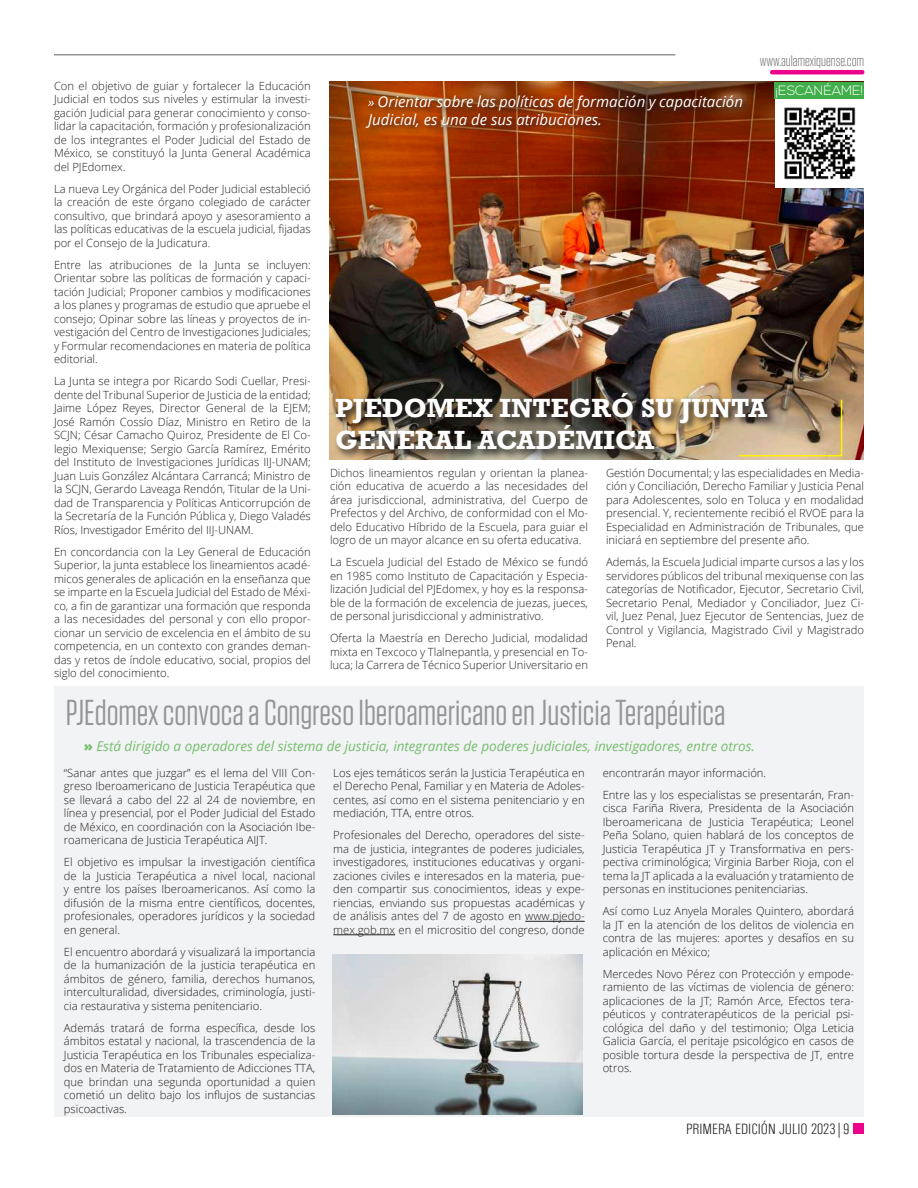
<style>
.page{position:relative;width:918px;height:1188px;background:#fff}
.page>*{position:absolute;margin:0;border:0;box-sizing:border-box;transform-origin:0 0}
.t1{font:36px "Tungsten";color:#939598}
.t2{font:700 27px/32.4px "Rockwell";color:#fff}
.t3{font:italic 15px/18px "Open Sans";color:#fff}
.t4{font:300 condensed 15px "Univers";color:#231f20}
.t5{font:300 15px "Tungsten";color:#636366}
.t6{font:italic 13.5px "Open Sans";color:#76bd6f}
.t7{font:300 13.5px "Nexa";color:#fff}
.t8{font:300 11.25px/13.5px "Open Sans";color:#231f20;text-align:justify}
.s1{font-size:13.5px}
.s2{font-weight:800;font-style:normal}
</style>
<div class="page">
<hr style="left:772px;top:70px;width:90px;height:4px;background:#ed028c">
<hr style="left:54px;top:54px;width:621px;height:2px;background:#939598">
<div style="left:853px;top:1124px;width:11px;height:10px;background:#ed028c"></div>
<img style="left:329px;top:81px;width:535px;height:378px">
<img style="left:333px;top:390px;width:445px;height:70px">
<svg style="left:737px;top:398px;width:106px;height:59px;background:#af9875"></svg>
<svg style="left:362px;top:92px;width:390px;height:45px;background:#83320a"></svg>
<img style="left:775px;top:99px;width:88px;height:88px">
<div style="left:775px;top:82px;width:89px;height:16px;background:#40ae49"></div>
<div style="left:54px;top:686px;width:810px;height:431px;background:#f2f3f4"></div>
<hr style="left:525px;top:921px;width:60px;height:1px;background:#231f20">
<hr style="left:333px;top:935px;width:62px;height:1px;background:#231f20">
<img style="left:333px;top:955px;width:250px;height:160px">
<p class="t8" style="left:54px;top:79px;width:258px">Con el objetivo de guiar y fortalecer la Educación Judicial en todos sus niveles y estimular la investi&shy;gación Judicial para generar conocimiento y conso&shy;lidar la capacitación, formación y profesionalización de los integrantes el Poder Judicial del Estado de México, se constituyó la Junta General Académica del PJEdomex.</p>
<p class="t8" style="left:54px;top:182px;width:258px">La nueva Ley Orgánica del Poder Judicial estableció la creación de este órgano colegiado de carácter consultivo, que brindará apoyo y asesoramiento a las políticas educativas de la escuela judicial, fijadas por el Consejo de la Judicatura.</p>
<p class="t8" style="left:54px;top:258px;width:258px">Entre las atribuciones de la Junta se incluyen:<br>Orientar sobre las políticas de formación y capaci&shy;tación Judicial; Proponer cambios y modificaciones a los planes y programas de estudio que apruebe el consejo; Opinar sobre las líneas y proyectos de in&shy;vestigación del Centro de Investigaciones Judiciales; y Formular recomendaciones en materia de política editorial.</p>
<p class="t8" style="left:54px;top:374px;width:258px">La Junta se integra por Ricardo Sodi Cuellar, Presi&shy;dente del Tribunal Superior de Justicia de la entidad; Jaime López Reyes, Director General de la EJEM; José Ramón Cossío Díaz, Ministro en Retiro de la SCJN; César Camacho Quiroz, Presidente de El Co&shy;legio Mexiquense; Sergio García Ramírez, Emérito del Instituto de Investigaciones Jurídicas IIJ-UNAM; Juan Luis González Alcántara Carrancá; Ministro de la SCJN, Gerardo Laveaga Rendón, Titular de la Uni&shy;dad de Transparencia y Políticas Anticorrupción de la Secretaría de la Función Pública y, Diego Valadés Ríos, Investigador Emérito del IIJ-UNAM.</p>
<p class="t8" style="left:54px;top:545px;width:258px">En concordancia con la Ley General de Educación Superior, la junta establece los lineamientos acadé&shy;micos generales de aplicación en la enseñanza que se imparte en la Escuela Judicial del Estado de Méxi&shy;co, a fin de garantizar una formación que responda a las necesidades del personal y con ello propor&shy;cionar un servicio de excelencia en el ámbito de su competencia, en un contexto con grandes deman&shy;das y retos de índole educativo, social, propios del siglo del conocimiento.</p>
<h3 class="t3" style="left:368px;top:92px;width:376px"><span class="s1">»</span> Orientar sobre las políticas de formación y capacitación<br>Judicial, es una de sus atribuciones.</h3>
<h3 class="t5" style="left:760px;top:54px;width:106px">www.aulamexiquense.com</h3>
<p class="t7" style="left:776px;top:83px;width:89px">¡ESCANÉAME!</p>
<h2 class="t2" style="left:335px;top:392px;width:434px">PJEDOMEX INTEGRÓ SU JUNTA<br>GENERAL ACADÉMICA</h2>
<p class="t8" style="left:330px;top:466px;width:260px">Dichos lineamientos regulan y orientan la planea&shy;ción educativa de acuerdo a las necesidades del área jurisdiccional, administrativa, del Cuerpo de Prefectos y del Archivo, de conformidad con el Mo&shy;delo Educativo Híbrido de la Escuela, para guiar el logro de un mayor alcance en su oferta educativa.</p>
<p class="t8" style="left:330px;top:555px;width:260px">La Escuela Judicial del Estado de México se fundó en 1985 como Instituto de Capacitación y Especia&shy;lización Judicial del PJEdomex, y hoy es la responsa&shy;ble de la formación de excelencia de juezas, jueces, de personal jurisdiccional y administrativo.</p>
<p class="t8" style="left:330px;top:631px;width:260px">Oferta la Maestría en Derecho Judicial, modalidad mixta en Texcoco y Tlalnepantla, y presencial en To&shy;luca; la Carrera de Técnico Superior Universitario en</p>
<p class="t8" style="left:606px;top:466px;width:260px">Gestión Documental; y las especialidades en Media&shy;ción y Conciliación, Derecho Familiar y Justicia Penal para Adolescentes, solo en Toluca y en modalidad presencial. Y, recientemente recibió el RVOE para la Especialidad en Administración de Tribunales, que iniciará en septiembre del presente año.</p>
<p class="t8" style="left:606px;top:555px;width:260px">Además, la Escuela Judicial imparte cursos a las y los servidores públicos del tribunal mexiquense con las categorías de Notificador, Ejecutor, Secretario Civil, Secretario Penal, Mediador y Conciliador, Juez Ci&shy;vil, Juez Penal, Juez Ejecutor de Sentencias, Juez de Control y Vigilancia, Magistrado Civil y Magistrado Penal.</p>
<h1 class="t1" style="left:66px;top:694px;width:661px">PJEdomex convoca a Congreso Iberoamericano en Justicia Terapéutica</h1>
<p class="t6" style="left:84px;top:737px;width:673px"><span class="s2">»</span> Está dirigido a operadores del sistema de justicia, integrantes de poderes judiciales, investigadores, entre otros.</p>
<p class="t8" style="left:64px;top:766px;width:253px">“Sanar antes que juzgar” es el lema del VIII Con&shy;greso Iberoamericano de Justicia Terapéutica que se llevará a cabo del 22 al 24 de noviembre, en línea y presencial, por el Poder Judicial del Estado de México, en coordinación con la Asociación Ibe&shy;roamericana de Justicia Terapéutica AIJT.</p>
<p class="t8" style="left:64px;top:855px;width:253px">El objetivo es impulsar la investigación científica de la Justicia Terapéutica a nivel local, nacional y entre los países Iberoamericanos. Así como la difusión de la misma entre científicos, docentes, profesionales, operadores jurídicos y la sociedad en general.</p>
<p class="t8" style="left:64px;top:945px;width:253px">El encuentro abordará y visualizará la importancia de la humanización de la justicia terapéutica en ámbitos de género, familia, derechos humanos, interculturalidad, diversidades, criminología, justi&shy;cia restaurativa y sistema penitenciario.</p>
<p class="t8" style="left:64px;top:1021px;width:253px">Además tratará de forma específica, desde los ámbitos estatal y nacional, la trascendencia de la Justicia Terapéutica en los Tribunales especializa&shy;dos en Materia de Tratamiento de Adicciones TTA, que brindan una segunda oportunidad a quien cometió un delito bajo los influjos de sustancias psicoactivas.</p>
<p class="t8" style="left:333px;top:766px;width:253px">Los ejes temáticos serán la Justicia Terapéutica en el Derecho Penal, Familiar y en Materia de Adoles&shy;centes, así como en el sistema penitenciario y en mediación, TTA, entre otros.</p>
<p class="t8" style="left:333px;top:828px;width:253px">Profesionales del Derecho, operadores del siste&shy;ma de justicia, integrantes de poderes judiciales, investigadores, instituciones educativas y organi&shy;zaciones civiles e interesados en la materia, pue&shy;den compartir sus conocimientos, ideas y expe&shy;riencias, enviando sus propuestas académicas y de análisis antes del 7 de agosto en www.pjedo&shy;mex.gob.mx en el micrositio del congreso, donde</p>
<p class="t8" style="left:603px;top:762px;width:253px;line-height:22px">encontrarán mayor información.<br>Entre las y los especialistas se presentarán, Fran-</p>
<p class="t8" style="left:603px;top:801px;width:253px">cisca Fariña Rivera, Presidenta de la Asociación Iberoamericana de Justicia Terapéutica; Leonel Peña Solano, quien hablará de los conceptos de Justicia Terapéutica JT y Transformativa en pers&shy;pectiva criminológica; Virginia Barber Rioja, con el tema la JT aplicada a la evaluación y tratamiento de personas en instituciones penitenciarias.</p>
<p class="t8" style="left:603px;top:904px;width:253px">Así como Luz Anyela Morales Quintero, abordará la JT en la atención de los delitos de violencia en contra de las mujeres: aportes y desafíos en su aplicación en México;</p>
<p class="t8" style="left:603px;top:967px;width:253px">Mercedes Novo Pérez con Protección y empode&shy;ramiento de las víctimas de violencia de género: aplicaciones de la JT; Ramón Arce, Efectos tera&shy;péuticos y contraterapéuticos de la pericial psi&shy;cológica del daño y del testimonio; Olga Leticia Galicia García, el peritaje psicológico en casos de posible tortura desde la perspectiva de JT, entre otros.</p>
<h3 class="t4" style="left:686px;top:1120px;width:165px">PRIMERA EDICIÓN JULIO 2023|9</h3>
</div>
